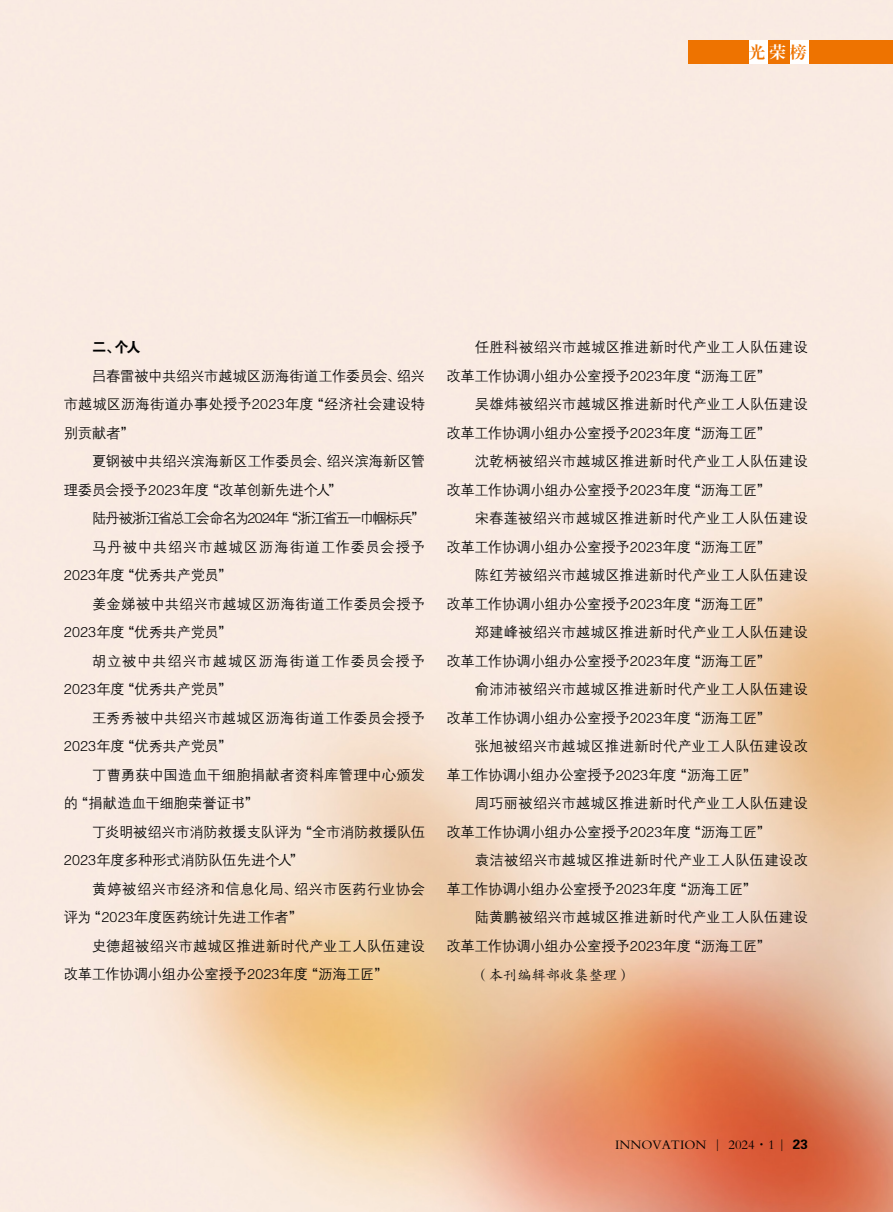
<style>
.page{position:relative;width:893px;height:1212px;background:#fff}
.page>*{position:absolute;margin:0;border:0;box-sizing:border-box;transform-origin:0 0}
.t1{font:16.5px "FZXBSJW GB1 0";color:#ee7300}
.t2{font:14.25px/28.5px "FZZDXJW GB1 0";letter-spacing:.01em;color:#000}
.t3{font:14.25px "FZZDXJW GB1 0";letter-spacing:.07em;color:#000}
.t4{font:14.25px "FZZDXJW GB1 0";letter-spacing:-.01em;color:#000}
.t5{font:14.25px "FZZDXJW GB1 0";letter-spacing:-.1em;color:#000}
.t6{font:14.25px "FZZDXJW GB1 0";letter-spacing:-.015em;color:#000}
.t7{font:14.25px "FZZDXJW GB1 0";letter-spacing:.035em;color:#000}
.t8{font:14.25px "FZKTJW GB1 0";color:#000}
.t9{font:14.25px "FZDHTJW GB1 0";color:#000}
.t10{font:13.5px "FZBSK GBK1 0";color:#000}
.s1{color:#fff}
.s2{font-family:"FZDHTJW GB1 0"}
</style>
<div class="page">
<img style="left:0;top:0;width:893px;height:1212px">
<div style="left:689px;top:40px;width:204px;height:23px;background:#ee7300"></div>
<div style="left:790px;top:40px;width:18px;height:23px;background:#fff"></div>
<div style="left:749px;top:40px;width:18px;height:23px;background:#fff"></div>
<p class="t1" style="left:749px;top:43px;width:59px">光<span class="s1">荣</span>榜</p>
<p class="t9" style="left:92px;top:340px;width:50px">二、个人</p>
<p class="t2" style="left:64px;top:362px;width:363px;text-align:justify;text-indent:28px">吕春雷被中共绍兴市越城区沥海街道工作委员会、绍兴市越城区沥海街道办事处授予2023年度“经济社会建设特别贡献者”</p>
<p class="t2" style="left:64px;top:448px;width:363px;text-indent:28px">夏钢被中共绍兴滨海新区工作委员会、绍兴滨海新区管理委员会授予2023年度“改革创新先进个人”</p>
<p class="t5" style="left:92px;top:511px;width:334px">陆丹被浙江省总工会命名为2024年“浙江省五一巾帼标兵”</p>
<p class="t3" style="left:92px;top:539px;width:335px">马丹被中共绍兴市越城区沥海街道工作委员会授予</p>
<p class="t2" style="left:64px;top:562px;width:170px">2023年度“优秀共产党员”</p>
<p class="t2" style="left:92px;top:590px;width:335px">姜金娣被中共绍兴市越城区沥海街道工作委员会授予</p>
<p class="t2" style="left:64px;top:619px;width:170px">2023年度“优秀共产党员”</p>
<p class="t3" style="left:92px;top:653px;width:335px">胡立被中共绍兴市越城区沥海街道工作委员会授予</p>
<p class="t2" style="left:64px;top:676px;width:170px">2023年度“优秀共产党员”</p>
<p class="t2" style="left:92px;top:704px;width:335px">王秀秀被中共绍兴市越城区沥海街道工作委员会授予</p>
<p class="t2" style="left:64px;top:733px;width:170px">2023年度“优秀共产党员”</p>
<p class="t2" style="left:92px;top:761px;width:335px">丁曹勇获中国造血干细胞捐献者资料库管理中心颁发</p>
<p class="t2" style="left:64px;top:790px;width:197px">的“捐献造血干细胞荣誉证书”</p>
<p class="t6" style="left:92px;top:824px;width:335px">丁炎明被绍兴市消防救援支队评为“全市消防救援队伍</p>
<p class="t4" style="left:64px;top:853px;width:241px">2023年度多种形式消防队伍先进个人”</p>
<p class="t7" style="left:92px;top:881px;width:335px">黄婷被绍兴市经济和信息化局、绍兴市医药行业协会</p>
<p class="t4" style="left:64px;top:910px;width:240px">评为“2023年度医药统计先进工作者”</p>
<p class="t2" style="left:92px;top:932px;width:335px">史德超被绍兴市越城区推进新时代产业工人队伍建设</p>
<p class="t2" style="left:64px;top:961px;width:326px">改革工作协调小组办公室授予2023年度“沥海工匠”</p>
<p class="t2" style="left:446px;top:334px;width:363px;text-indent:28px">任胜科被绍兴市越城区推进新时代产业工人队伍建设改革工作协调小组办公室授予2023年度“沥海工匠”</p>
<p class="t2" style="left:446px;top:391px;width:363px;text-indent:28px">吴雄炜被绍兴市越城区推进新时代产业工人队伍建设改革工作协调小组办公室授予2023年度“沥海工匠”</p>
<p class="t2" style="left:446px;top:448px;width:363px;text-indent:28px">沈乾柄被绍兴市越城区推进新时代产业工人队伍建设改革工作协调小组办公室授予2023年度“沥海工匠”</p>
<p class="t2" style="left:446px;top:505px;width:363px;text-indent:28px">宋春莲被绍兴市越城区推进新时代产业工人队伍建设改革工作协调小组办公室授予2023年度“沥海工匠”</p>
<p class="t2" style="left:446px;top:562px;width:363px;text-indent:28px">陈红芳被绍兴市越城区推进新时代产业工人队伍建设改革工作协调小组办公室授予2023年度“沥海工匠”</p>
<p class="t2" style="left:446px;top:619px;width:363px;text-indent:28px">郑建峰被绍兴市越城区推进新时代产业工人队伍建设改革工作协调小组办公室授予2023年度“沥海工匠”</p>
<p class="t2" style="left:446px;top:676px;width:363px;text-indent:28px">俞沛沛被绍兴市越城区推进新时代产业工人队伍建设改革工作协调小组办公室授予2023年度“沥海工匠”</p>
<p class="t2" style="left:446px;top:733px;width:363px;text-indent:28px">张旭被绍兴市越城区推进新时代产业工人队伍建设改革工作协调小组办公室授予2023年度“沥海工匠”</p>
<p class="t2" style="left:446px;top:790px;width:363px;text-indent:28px">周巧丽被绍兴市越城区推进新时代产业工人队伍建设改革工作协调小组办公室授予2023年度“沥海工匠”</p>
<p class="t2" style="left:446px;top:847px;width:363px;text-indent:28px">袁洁被绍兴市越城区推进新时代产业工人队伍建设改革工作协调小组办公室授予2023年度“沥海工匠”</p>
<p class="t2" style="left:446px;top:904px;width:363px;text-indent:28px">陆黄鹏被绍兴市越城区推进新时代产业工人队伍建设改革工作协调小组办公室授予2023年度“沥海工匠”</p>
<p class="t8" style="left:475px;top:967px;width:158px">（本刊编辑部收集整理）</p>
<p class="t10" style="left:615px;top:1137px;width:194px">INNOVATION | 2024·1 | <span class="s2">23</span></p>
</div>
